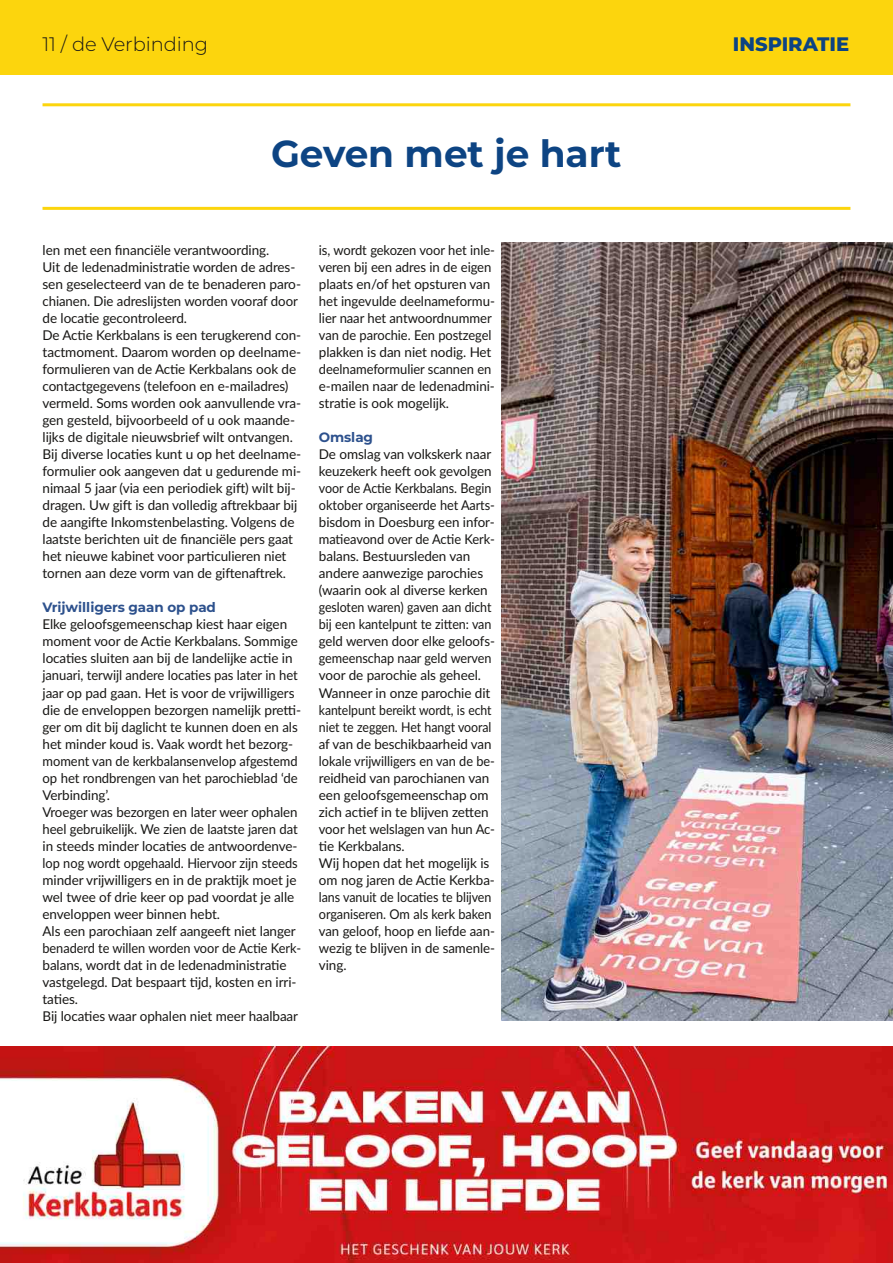
<style>
.page{position:relative;width:893px;height:1263px;background:#fff}
.page>*{position:absolute;margin:0;border:0;box-sizing:border-box;transform-origin:0 0}
.t1{font:700 37.5px "Montserrat";letter-spacing:-.005em;color:#0d4483}
.t2{font:300 19.5px "Montserrat";letter-spacing:-.005em;color:#181715}
.t3{font:800 19.5px "Montserrat";color:#0d4483}
.t4{font:13.5px/17px "Lato";letter-spacing:-.005em;color:#181715}
.t5{font:13.5px/17px "Lato";letter-spacing:-.005em;color:#181715;scale:.96 1}
.t6{font:700 13.5px "Montserrat";letter-spacing:-.005em;color:#2d518d}
</style>
<div class="page">
<hr style="left:43px;top:103px;width:807px;height:3px;background:#fcd50d">
<hr style="left:43px;top:207px;width:807px;height:3px;background:#fcd50d">
<img style="left:0;top:1046px;width:893px;height:217px">
<img style="left:501px;top:242px;width:392px;height:778px">
<div style="left:0;top:0;width:893px;height:74px;background:#fcd50d"></div>
<h2 class="t2" style="left:43px;top:32px;width:167px">11 / de Verbinding</h2>
<h2 class="t3" style="left:733px;top:32px;width:118px">INSPIRATIE</h2>
<h1 class="t1" style="left:271px;top:131px;width:352px">Geven met je hart</h1>
<p class="t4" style="left:43px;top:243px;width:260px">len met een financiële verantwoording.<br>Uit de ledenadministratie worden de adres‐ sen geselecteerd van de te benaderen paro‐ chianen. Die adreslijsten worden vooraf door de locatie gecontroleerd.<br>De Actie Kerkbalans is een terugkerend con‐ tactmoment. Daarom worden op deelname‐ formulieren van de Actie Kerkbalans ook de contactgegevens (telefoon en e‐mailadres) vermeld. Soms worden ook aanvullende vra‐ gen gesteld, bijvoorbeeld of u ook maande‐ lijks de digitale nieuwsbrief wilt ontvangen.<br>Bij diverse locaties kunt u op het deelname‐ formulier ook aangeven dat u gedurende mi‐ nimaal 5 jaar (via een periodiek gift) wilt bij‐ dragen. Uw gift is dan volledig aftrekbaar bij de aangifte Inkomstenbelasting. Volgens de laatste berichten uit de financiële pers gaat het nieuwe kabinet voor particulieren niet tornen aan deze vorm van de giftenaftrek.</p>
<p class="t6" style="left:43px;top:599px;width:175px">Vrijwilligers gaan op pad</p>
<p class="t4" style="left:43px;top:617px;width:260px">Elke geloofsgemeenschap kiest haar eigen moment voor de Actie Kerkbalans. Sommige locaties sluiten aan bij de landelijke actie in januari, terwijl andere locaties pas later in het jaar op pad gaan. Het is voor de vrijwilligers die de enveloppen bezorgen namelijk pretti‐ ger om dit bij daglicht te kunnen doen en als het minder koud is. Vaak wordt het bezorg‐ moment van de kerkbalansenvelop afgestemd op het rondbrengen van het parochieblad ‘de Verbinding’.<br>Vroeger was bezorgen en later weer ophalen heel gebruikelijk. We zien de laatste jaren dat in steeds minder locaties de antwoordenve‐ lop nog wordt opgehaald. Hiervoor zijn steeds minder vrijwilligers en in de praktijk moet je wel twee of drie keer op pad voordat je alle enveloppen weer binnen hebt.<br>Als een parochiaan zelf aangeeft niet langer benaderd te willen worden voor de Actie Kerk‐ balans, wordt dat in de ledenadministratie vastgelegd. Dat bespaart tijd, kosten en irri‐ taties.<br>Bij locaties waar ophalen niet meer haalbaar</p>
<p class="t5" style="left:319px;top:243px;width:185px">is, wordt gekozen voor het inle‐ veren bij een adres in de eigen plaats en/of het opsturen van het ingevulde deelnameformu‐ lier naar het antwoordnummer van de parochie. Een postzegel plakken is dan niet nodig. Het deelnameformulier scannen en e‐mailen naar de ledenadmini‐ stratie is ook mogelijk.</p>
<p class="t6" style="left:319px;top:429px;width:56px">Omslag</p>
<p class="t4" style="left:319px;top:447px;width:178px">De omslag van volkskerk naar keuzekerk heeft ook gevolgen voor de Actie Kerkbalans. Begin oktober organiseerde het Aarts‐ bisdom in Doesburg een infor‐ matieavond over de Actie Kerk‐ balans. Bestuursleden van andere aanwezige parochies (waarin ook al diverse kerken gesloten waren) gaven aan dicht bij een kantelpunt te zitten: van geld werven door elke geloofs‐ gemeenschap naar geld werven voor de parochie als geheel.<br>Wanneer in onze parochie dit kantelpunt bereikt wordt, is echt niet te zeggen. Het hangt vooral af van de beschikbaarheid van lokale vrijwilligers en van de be‐ reidheid van parochianen van een geloofsgemeenschap om zich actief in te blijven zetten voor het welslagen van hun Ac‐ tie Kerkbalans.<br>Wij hopen dat het mogelijk is om nog jaren de Actie Kerkba‐ lans vanuit de locaties te blijven organiseren. Om als kerk baken van geloof, hoop en liefde aan‐ wezig te blijven in de samenle‐ ving.</p>
</div>
